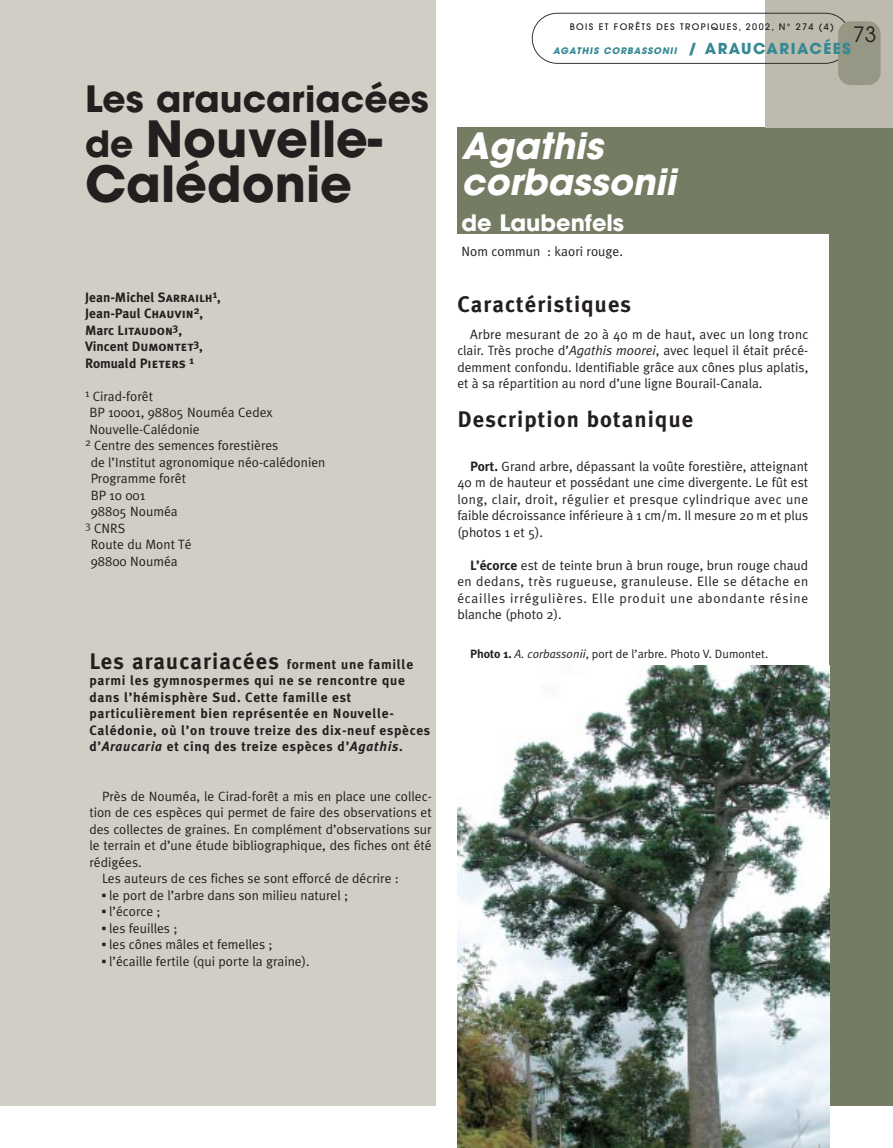
<style>
.page{position:relative;width:893px;height:1148px;background:#fff}
.page>*{position:absolute;margin:0;border:0;box-sizing:border-box;transform-origin:0 0}
.t1{font:700 49.5px/45px "Avant Garde";color:#231f1f}
.t2{font:italic 700 36px/36px "Avant Garde";color:#fff}
.t3{font:700 36px "Avant Garde";color:#231f1f}
.t4{font:700 22.5px "Meta Plus";letter-spacing:.05em;color:#231f1f}
.t5{font:700 22.5px "Avant Garde";color:#fff}
.t6{font:21px "Avant Garde";color:#231f1f}
.t7{font:13.5px/16.5px "Meta Plus Normal";color:#231f1f;text-align:justify}
.t8{font:700 13.5px/16.5px "Meta Plus";letter-spacing:.05em;color:#231f1f}
.t9{font:700 13.5px/16.5px "Meta Plus";color:#231f1f}
.t10{font:13.5px "Meta Plus Bold Caps";color:#231f1f}
.t11{font:12px "Meta Plus Normal";color:#231f1f}
.t12{font:500 9px "Avant Garde";letter-spacing:.15em;color:#231f1f}
.t13{font:italic 700 9px "Avant Garde";letter-spacing:.1em;color:#348894}
.s1{font-size:36px}
.s2{font-family:"Meta Plus Bold Caps";font-weight:400}
.s3{font-family:"Meta Plus";font-weight:700}
.s4{font-size:22.5px}
.s5{font-style:italic}
.s6{font-family:"Universal Newswith Comm Pi"}
.s7{font-style:normal;font-size:15px}
</style>
<div class="page">
<div style="left:457px;top:128px;width:415px;height:106px;background:#757c64"></div>
<div style="left:829px;top:0;width:63px;height:1106px;background:#757c64"></div>
<div style="left:765px;top:0;width:127px;height:128px;background:#bcbbad"></div>
<svg style="left:531px;top:13px;width:314px;height:51px"></svg>
<div style="left:838px;top:21px;width:42px;height:64px;background:#969885;border-radius:13px"></div>
<div style="left:0;top:0;width:436px;height:1106px;background:#d0cec5"></div>
<img style="left:457px;top:665px;width:372px;height:482px">
<h2 class="t3" style="left:85px;top:85px;width:345px">Les araucariacées</h2>
<h1 class="t1" style="left:85px;top:120px;width:298px"><span class="s1">de</span> Nouvelle-<br>Calédonie</h1>
<p class="t9" style="left:85px;top:290px;width:137px">Jean-Michel <span class="s2">Sarrailh</span><sup>1</sup>,<br>Jean-Paul <span class="s2">Chauvin</span><sup>2</sup>,</p>
<p class="t10" style="left:85px;top:322px;width:98px"><span class="s3">Marc</span> Litaudon<sup>3</sup><span class="s3">,</span></p>
<p class="t9" style="left:85px;top:339px;width:119px">Vincent <span class="s2">Dumontet</span><sup>3</sup>,<br>Romuald <span class="s2">Pieters</span> <sup>1</sup></p>
<p class="t7" style="left:85px;top:389px;width:69px"><sup>1</sup> Cirad-forêt</p>
<p class="t7" style="left:89px;top:406px;width:185px">BP 10001, 98805 Nouméa Cedex</p>
<p class="t7" style="left:89px;top:422px;width:112px">Nouvelle-Calédonie</p>
<p class="t7" style="left:85px;top:439px;width:195px"><sup>2</sup> Centre des semences forestières</p>
<p class="t7" style="left:91px;top:455px;width:236px">de l’Institut agronomique néo-calédonien</p>
<p class="t7" style="left:91px;top:472px;width:97px">Programme forêt</p>
<p class="t7" style="left:91px;top:488px;width:56px">BP 10 001</p>
<p class="t7" style="left:91px;top:505px;width:89px">98805 Nouméa</p>
<p class="t7" style="left:85px;top:521px;width:42px"><sup>3</sup> CNRS</p>
<p class="t7" style="left:91px;top:538px;width:102px">Route du Mont Té</p>
<p class="t7" style="left:91px;top:554px;width:89px">98800 Nouméa</p>
<p class="t8" style="left:89px;top:657px;width:342px"><span class="s4">Les araucariacées</span> forment une famille parmi les gymnospermes qui ne se rencontre que dans l’hémisphère Sud. Cette famille est particulièrement bien représentée en Nouvelle-Calédonie, où l’on trouve treize des dix-neuf espèces d’<span class="s5">Araucaria</span> et cinq des treize espèces d’<span class="s5">Agathis</span>.</p>
<p class="t7" style="left:102px;top:789px;width:331px">Près de Nouméa, le Cirad-forêt a mis en place une collec-</p>
<p class="t7" style="left:89px;top:805px;width:344px">tion de ces espèces qui permet de faire des observations et</p>
<p class="t7" style="left:89px;top:822px;width:344px">des collectes de graines. En complément d’observations sur</p>
<p class="t7" style="left:89px;top:838px;width:344px">le terrain et d’une étude bibliographique, des fiches ont été</p>
<p class="t7" style="left:89px;top:855px;width:54px">rédigées.</p>
<p class="t7" style="left:102px;top:871px;width:298px">Les auteurs de ces fiches se sont efforcé de décrire :</p>
<p class="t7" style="left:102px;top:888px;width:248px"><span class="s6">▪</span> le port de l’arbre dans son milieu naturel ;</p>
<p class="t7" style="left:102px;top:904px;width:60px"><span class="s6">▪</span> l’écorce ;</p>
<p class="t7" style="left:102px;top:921px;width:77px"><span class="s6">▪</span> les feuilles ;</p>
<p class="t7" style="left:102px;top:937px;width:172px"><span class="s6">▪</span> les cônes mâles et femelles ;</p>
<p class="t7" style="left:102px;top:954px;width:209px"><span class="s6">▪</span> l’écaille fertile (qui porte la graine).</p>
<p class="t12" style="left:569px;top:23px;width:266px">BOIS ET FORÊTS DES TROPIQUES, 2002, N° 274 (4)</p>
<h3 class="t6" style="left:853px;top:26px;width:25px">73</h3>
<p class="t13" style="left:553px;top:47px;width:299px">AGATHIS CORBASSONII <span class="s7">/ ARAUCARIACÉES</span></p>
<h2 class="t2" style="left:461px;top:130px;width:215px">Agathis corbassonii</h2>
<h3 class="t5" style="left:461px;top:214px;width:164px">de Laubenfels</h3>
<p class="t7" style="left:461px;top:244px;width:163px">Nom commun : kaori rouge.</p>
<h3 class="t4" style="left:457px;top:295px;width:175px">Caractéristiques</h3>
<p class="t7" style="left:457px;top:327px;width:352px;text-indent:13px">Arbre mesurant de 20 à 40 m de haut, avec un long tronc clair. Très proche d’<span class="s5">Agathis moorei</span>, avec lequel il était précé&shy;demment confondu. Identifiable grâce aux cônes plus aplatis, et à sa répartition au nord d’une ligne Bourail-Canala.</p>
<h3 class="t4" style="left:457px;top:411px;width:237px">Description botanique</h3>
<p class="t7" style="left:457px;top:459px;width:352px;text-indent:13px"><span class="s3">Port.</span> Grand arbre, dépassant la voûte forestière, atteignant 40 m de hauteur et possédant une cime divergente. Le fût est long, clair, droit, régulier et presque cylindrique avec une faible décroissance inférieure à 1 cm/m. Il mesure 20 m et plus (photos 1 et 5).</p>
<p class="t7" style="left:457px;top:558px;width:352px;text-indent:13px"><span class="s3">L’écorce</span> est de teinte brun à brun rouge, brun rouge chaud en dedans, très rugueuse, granuleuse. Elle se détache en écailles irrégulières. Elle produit une abondante résine blanche (photo 2).</p>
<p class="t11" style="left:470px;top:649px;width:300px"><span class="s3">Photo 1.</span> <span class="s5">A. corbassonii</span>, port de l’arbre. Photo V. Dumontet.</p>
</div>
